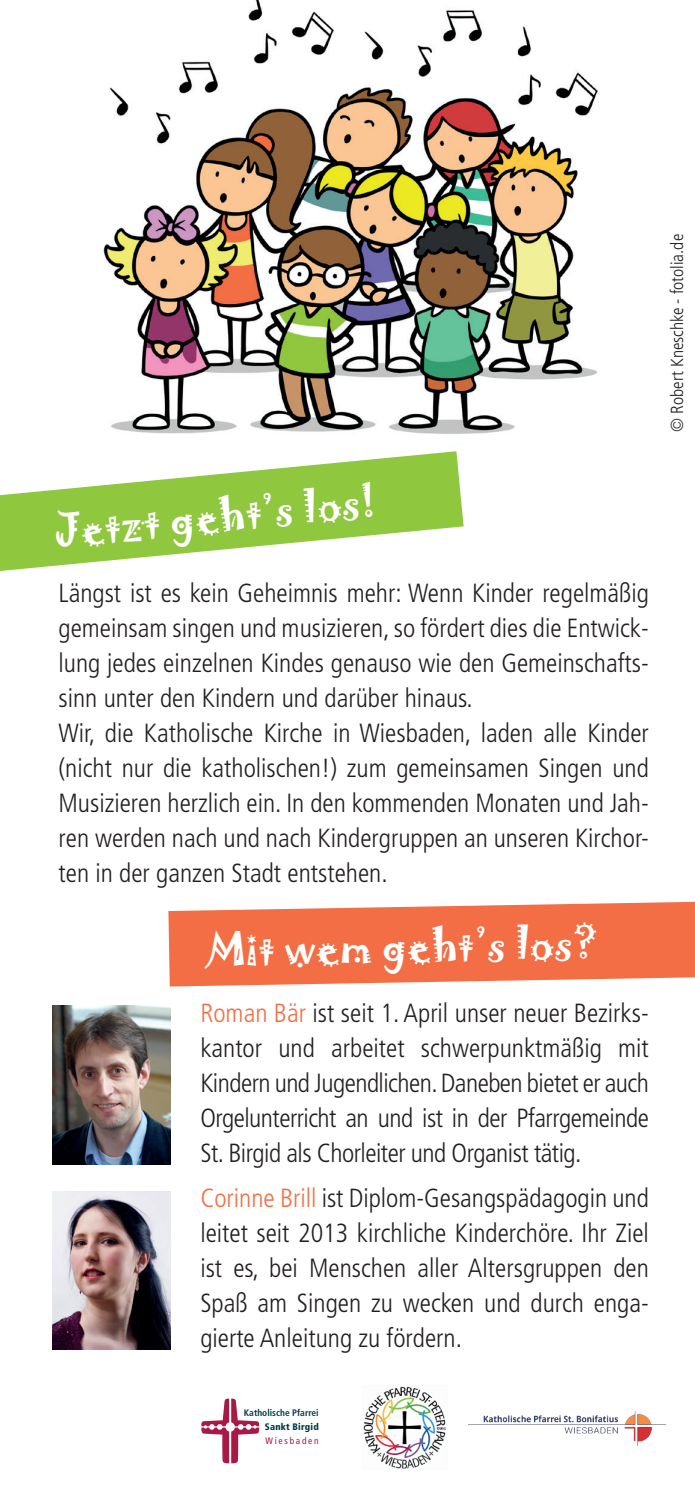
<style>
.page{position:relative;width:695px;height:1489px;background:#fff}
.page>*{position:absolute;margin:0;border:0;box-sizing:border-box;transform-origin:0 0}
.t1{font:40.75px "Jokerman";color:#fff}
.t2{font:300 condensed 26.25px/35px "Frutiger LT Pro";color:#231f20;text-align:justify}
.t3{font:300 condensed 17.5px "Frutiger LT Pro";color:#231f20}
.t4{font:700 condensed 9.5px "Frutiger";color:#023c4b}
.t5{font:900 condensed 9.5px "Frutiger";color:#023c4b}
.t6{font:condensed 9.5px "Frutiger";color:#a91946}
.s1{color:#f36e44}
</style>
<div class="page">
<img style="left:103px;top:0;width:495px;height:434px">
<svg style="left:0;top:451px;width:463px;height:120px;fill:#8fc73e"></svg>
<svg style="left:168px;top:901px;width:526px;height:85px;background:#f47e59"></svg>
<svg style="left:201px;top:1398px;width:58px;height:65px"></svg>
<img style="left:363px;top:1386px;width:84px;height:83px">
<img style="left:468px;top:1411px;width:197px;height:33px">
<img style="left:52px;top:1191px;width:118px;height:158px">
<img style="left:52px;top:1005px;width:118px;height:159px">
<h1 class="t1" style="left:52px;top:503px;width:323px;rotate:-6deg">Jetzt geht’s los!</h1>
<p class="t2" style="left:58px;top:575px;width:592px;text-align:left">Längst ist es kein Geheimnis mehr: Wenn Kinder regelmäßig gemeinsam singen und musizieren, so fördert dies die Entwick&shy;lung jedes einzelnen Kindes genauso wie den Gemeinschafts&shy;sinn unter den Kindern und darüber hinaus.<br>Wir, die Katholische Kirche in Wiesbaden, laden alle Kinder (nicht nur die katholischen!) zum gemeinsamen Singen und Musizieren herzlich ein. In den kommenden Monaten und Jah&shy;ren werden nach und nach Kindergruppen an unseren Kirchor&shy;ten in der ganzen Stadt entstehen.</p>
<h1 class="t1" style="left:207px;top:919px;width:390px;rotate:-1deg">Mit wem geht’s los?</h1>
<p class="t2" style="left:200px;top:995px;width:450px"><span class="s1">Roman Bär</span> ist seit 1. April unser neuer Bezirks&shy;kantor und arbeitet schwerpunktmäßig mit Kindern und Jugendlichen. Daneben bietet er auch Orgelunterricht an und ist in der Pfarrgemeinde St. Birgid als Chorleiter und Organist tätig.</p>
<p class="t2" style="left:200px;top:1180px;width:450px"><span class="s1">Corinne Brill</span> ist Diplom-Gesangspädagogin und leitet seit 2013 kirchliche Kinderchöre. Ihr Ziel ist es, bei Menschen aller Altersgruppen den Spaß am Singen zu wecken und durch enga&shy;gierte Anleitung zu fördern.</p>
<p class="t3" style="left:667px;top:432px;width:199px;rotate:-90deg">© Robert Kneschke - fotolia.de</p>
<p class="t4" style="left:244px;top:1406px;width:76px">Katholische Pfarrei</p>
<p class="t5" style="left:265px;top:1420px;width:55px">Sankt Birgid</p>
<p class="t6" style="left:265px;top:1434px;width:55px">Wiesbaden</p>
</div>
